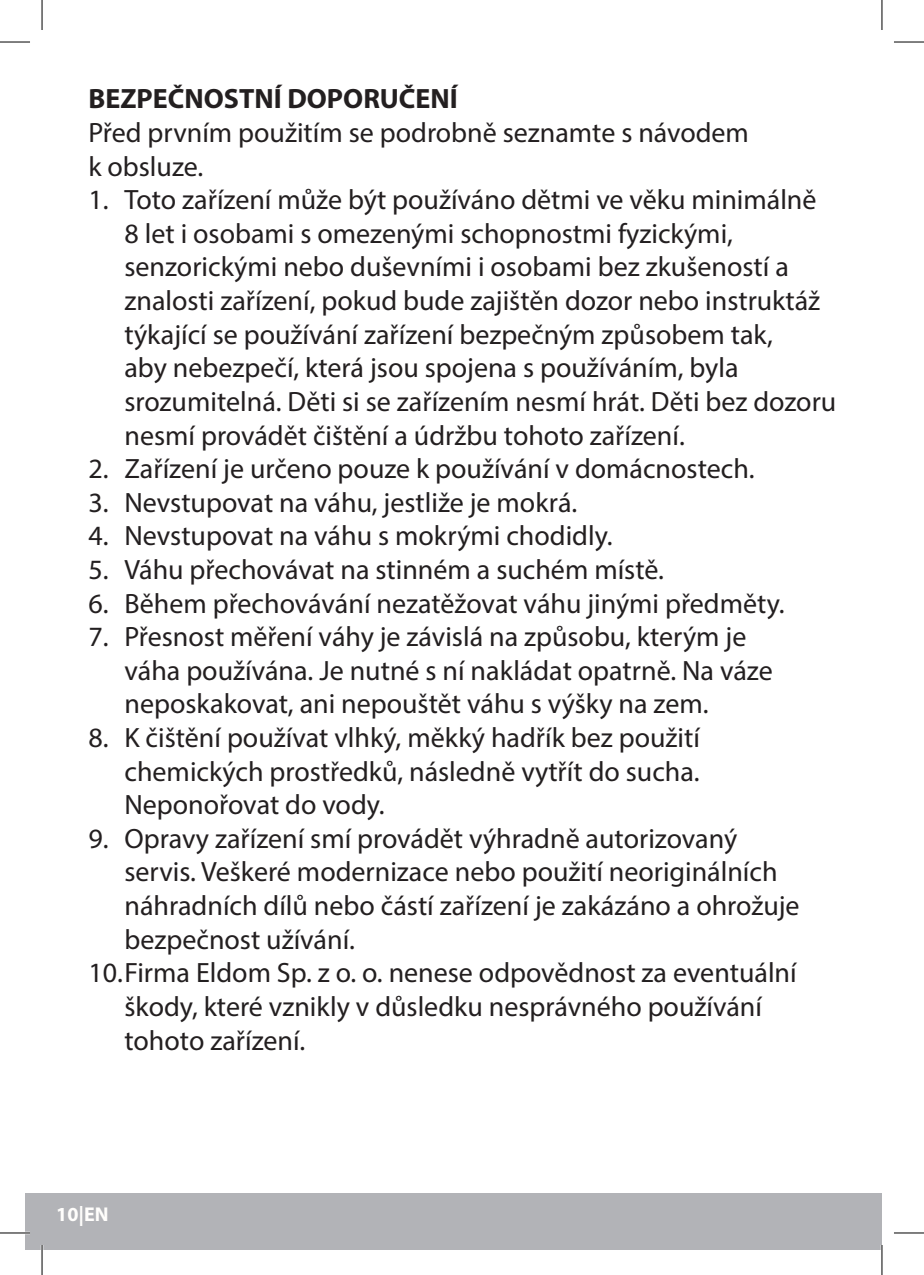
<style>
.page{position:relative;width:924px;height:1275px;background:#fff}
.page>*{position:absolute;margin:0;border:0;box-sizing:border-box;transform-origin:0 0}
.t1{font:28px/33.6px "Myriad Pro";color:#231f20}
.t2{font:700 28px "Myriad Pro";color:#231f20}
.t3{font:700 20px "Myriad Pro";color:#fffefc}
</style>
<div class="page">
<div style="left:25px;top:1193px;width:856px;height:57px;background:#b2b3b7"></div>
<hr style="left:0;top:1231px;width:30px;height:3px;background:#fff">
<hr style="left:41px;top:1245px;width:2px;height:30px;background:#fff">
<hr style="left:880px;top:1245px;width:2px;height:30px;background:#fff">
<hr style="left:0;top:42px;width:30px;height:1px;background:#000">
<hr style="left:893px;top:42px;width:30px;height:1px;background:#000">
<hr style="left:0;top:1232px;width:30px;height:1px;background:#000">
<hr style="left:893px;top:1232px;width:30px;height:1px;background:#000">
<hr style="left:42px;top:0;width:1px;height:30px;background:#000">
<hr style="left:42px;top:1245px;width:1px;height:30px;background:#000">
<hr style="left:881px;top:0;width:1px;height:30px;background:#000">
<hr style="left:881px;top:1245px;width:1px;height:30px;background:#000">
<p class="t2" style="left:88px;top:81px;width:371px">BEZPEČNOSTNÍ DOPORUČENÍ</p>
<p class="t1" style="left:88px;top:115px;width:661px">Před prvním použitím se podrobně seznamte s návodem k obsluze.</p>
<p class="t1" style="left:124px;top:183px;width:713px;text-indent:-36px">1. Toto zařízení může být používáno dětmi ve věku minimálně 8 let i osobami s omezenými schopnostmi fyzickými, senzorickými nebo duševními i osobami bez zkušeností a znalosti zařízení, pokud bude zajištěn dozor nebo instruktáž týkající se používání zařízení bezpečným způsobem tak,<br>aby nebezpečí, která jsou spojena s používáním, byla srozumitelná. Děti si se zařízením nesmí hrát. Děti bez dozoru nesmí provádět čištění a údržbu tohoto zařízení.</p>
<p class="t1" style="left:88px;top:451px;width:667px">2. Zařízení je určeno pouze k používání v domácnostech.</p>
<p class="t1" style="left:88px;top:485px;width:490px">3. Nevstupovat na váhu, jestliže je mokrá.</p>
<p class="t1" style="left:88px;top:519px;width:525px">4. Nevstupovat na váhu s mokrými chodidly.</p>
<p class="t1" style="left:88px;top:552px;width:576px">5. Váhu přechovávat na stinném a suchém místě.</p>
<p class="t1" style="left:88px;top:586px;width:697px">6. Během přechovávání nezatěžovat váhu jinými předměty.</p>
<p class="t1" style="left:124px;top:619px;width:649px;text-indent:-36px">7. Přesnost měření váhy je závislá na způsobu, kterým je váha používána. Je nutné s ní nakládat opatrně. Na váze neposkakovat, ani nepouštět váhu s výšky na zem.</p>
<p class="t1" style="left:124px;top:720px;width:576px;text-align:justify;text-indent:-36px">8. K čištění používat vlhký, měkký hadřík bez použití chemických prostředků, následně vytřít do sucha.<br>Neponořovat do vody.</p>
<p class="t1" style="left:88px;top:821px;width:650px">9. Opravy zařízení smí provádět výhradně autorizovaný</p>
<p class="t1" style="left:124px;top:855px;width:654px">servis. Veškeré modernizace nebo použití neoriginálních</p>
<p class="t1" style="left:124px;top:888px;width:676px">náhradních dílů nebo částí zařízení je zakázáno a ohrožuje</p>
<p class="t1" style="left:124px;top:922px;width:232px">bezpečnost užívání.</p>
<p class="t1" style="left:88px;top:955px;width:709px">10.Firma Eldom Sp. z o. o. nenese odpovědnost za eventuální</p>
<p class="t1" style="left:124px;top:989px;width:638px">škody, které vznikly v důsledku nesprávného používání</p>
<p class="t1" style="left:124px;top:1023px;width:182px">tohoto zařízení.</p>
<p class="t3" style="left:56px;top:1200px;width:54px">10|EN</p>
</div>
